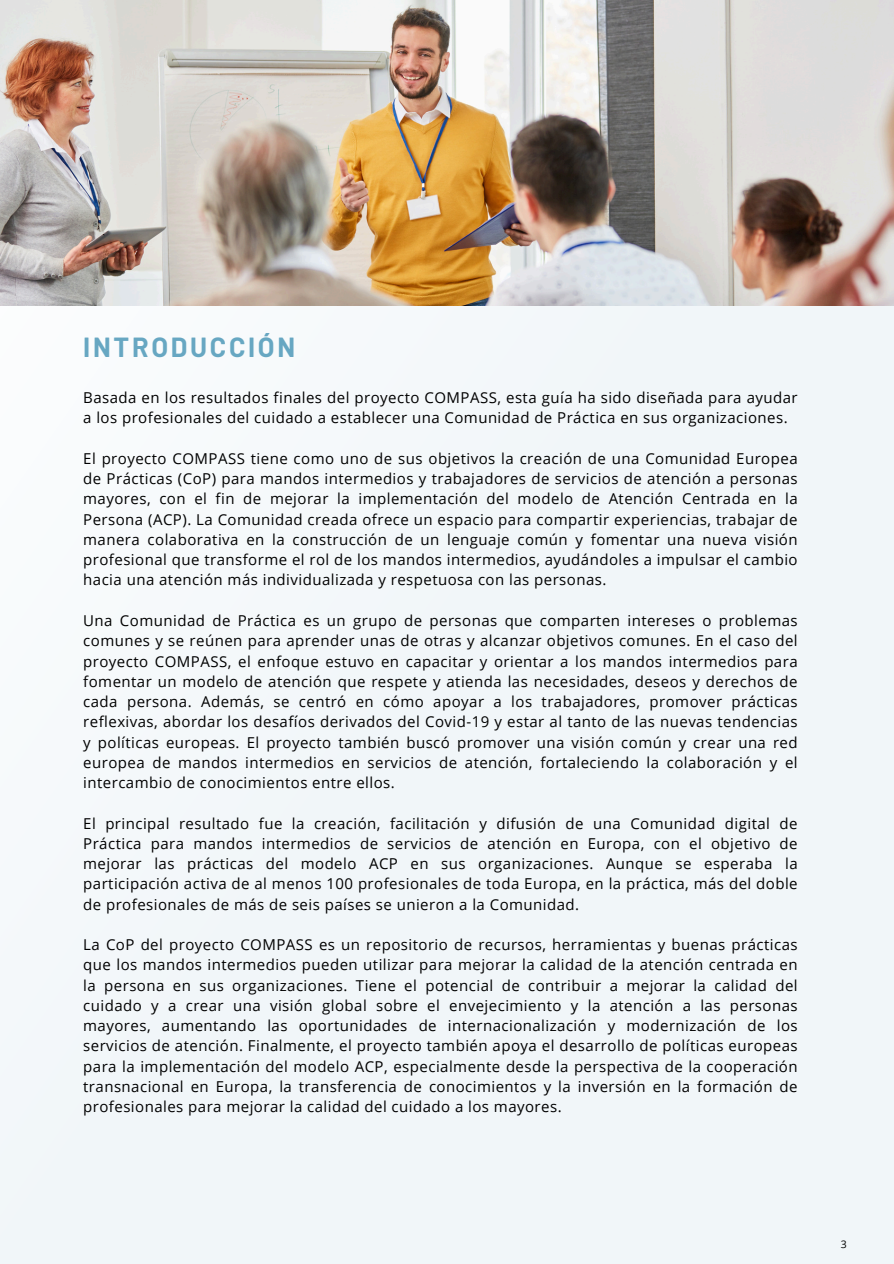
<style>
.page{position:relative;width:894px;height:1264px;background:#fff}
.page>*{position:absolute;margin:0;border:0;box-sizing:border-box;transform-origin:0 0}
.t1{font:700 27px "Barlow";letter-spacing:.1em;color:#67a7c2}
.t2{font:15px/20.2px "Open Sans";letter-spacing:.03em;color:#000;text-align:justify}
.t3{font:10.5px "Open Sans";color:#000}
</style>
<div class="page">
<div style="left:0;top:0;width:893px;height:1263px;background:#f1f6f9"></div>
<img style="left:0;top:0;width:893px;height:306px">
<p class="t1" style="left:83px;top:330px;width:213px">INTRODUCCIÓN</p>
<p class="t2" style="left:83px;top:387px;width:715px">Basada en los resultados finales del proyecto COMPASS, esta guía ha sido diseñada para ayudar a los profesionales del cuidado a establecer una Comunidad de Práctica en sus organizaciones.</p>
<h1 class="t2" style="left:83px;top:448px;width:715px">El proyecto COMPASS tiene como uno de sus objetivos la creación de una Comunidad Europea de Prácticas (CoP) para mandos intermedios y trabajadores de servicios de atención a personas mayores, con el fin de mejorar la implementación del modelo de Atención Centrada en la Persona (ACP). La Comunidad creada ofrece un espacio para compartir experiencias, trabajar de manera colaborativa en la construcción de un lenguaje común y fomentar una nueva visión profesional que transforme el rol de los mandos intermedios, ayudándoles a impulsar el cambio hacia una atención más individualizada y respetuosa con las personas.</h1>
<p class="t2" style="left:83px;top:610px;width:715px">Una Comunidad de Práctica es un grupo de personas que comparten intereses o problemas comunes y se reúnen para aprender unas de otras y alcanzar objetivos comunes. En el caso del proyecto COMPASS, el enfoque estuvo en capacitar y orientar a los mandos intermedios para fomentar un modelo de atención que respete y atienda las necesidades, deseos y derechos de cada persona. Además, se centró en cómo apoyar a los trabajadores, promover prácticas reflexivas, abordar los desafíos derivados del Covid-19 y estar al tanto de las nuevas tendencias y políticas europeas. El proyecto también buscó promover una visión común y crear una red europea de mandos intermedios en servicios de atención, fortaleciendo la colaboración y el intercambio de conocimientos entre ellos.</p>
<p class="t2" style="left:83px;top:812px;width:715px">El principal resultado fue la creación, facilitación y difusión de una Comunidad digital de Práctica para mandos intermedios de servicios de atención en Europa, con el objetivo de mejorar las prácticas del modelo ACP en sus organizaciones. Aunque se esperaba la participación activa de al menos 100 profesionales de toda Europa, en la práctica, más del doble de profesionales de más de seis países se unieron a la Comunidad.</p>
<p class="t2" style="left:83px;top:934px;width:715px">La CoP del proyecto COMPASS es un repositorio de recursos, herramientas y buenas prácticas que los mandos intermedios pueden utilizar para mejorar la calidad de la atención centrada en la persona en sus organizaciones. Tiene el potencial de contribuir a mejorar la calidad del cuidado y a crear una visión global sobre el envejecimiento y la atención a las personas mayores, aumentando las oportunidades de internacionalización y modernización de los servicios de atención. Finalmente, el proyecto también apoya el desarrollo de políticas europeas para la implementación del modelo ACP, especialmente desde la perspectiva de la cooperación transnacional en Europa, la transferencia de conocimientos y la inversión en la formación de profesionales para mejorar la calidad del cuidado a los mayores.</p>
<p class="t3" style="left:840px;top:1236px;width:7px">3</p>
</div>
